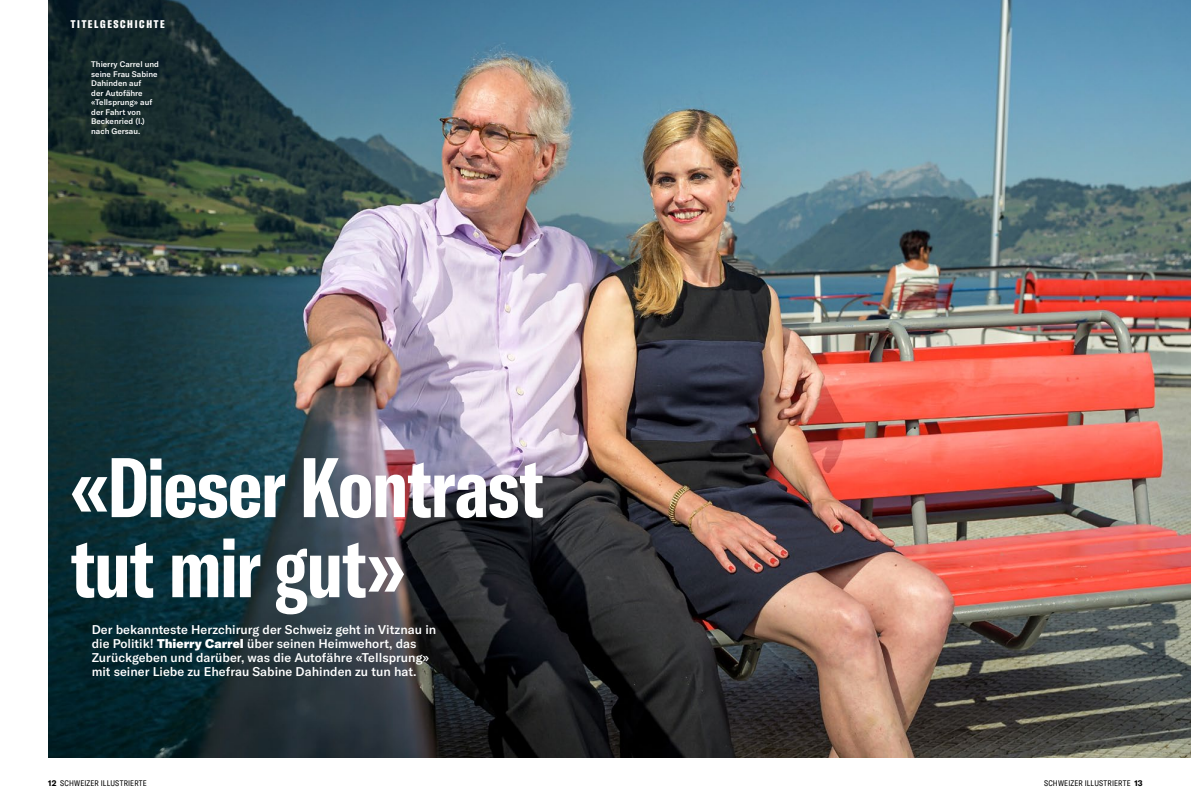
<style>
.page{position:relative;width:1191px;height:800px;background:#fff}
.page>*{position:absolute;margin:0;border:0;box-sizing:border-box;transform-origin:0 0}
._200_Tit_GTAmComp_83{font:700 extra-condensed 83px/80px "GT America";letter-spacing:-.02em;color:#fff}
._300_Lead_GTAm_negat{font:500 12.5px/14px "GT America";color:#fff}
._105_Rubriktitel_GTA{font:900 extra-condensed 11px "GT America";letter-spacing:.15em;color:#fff}
._800_Legi_GTAm_Med_A{font:500 8px/9.5px "GT America";color:#fff}
.t1{font:condensed 8px "GT America";letter-spacing:.025em;color:#000}
.s1{font-weight:900}
.s2{font-weight:700;font-stretch:normal}
</style>
<div class="page">
<img style="left:48px;top:0;width:1143px;height:757px">
<p class="_105_Rubriktitel_GTA" style="left:71px;top:17px;width:95px">TITELGESCHICHTE</p>
<p class="_800_Legi_GTAm_Med_A" style="left:91px;top:59px;width:69px">Thierry Carrel und seine Frau Sabine<br>Dahinden auf<br>der Autofähre «Tellsprung» auf der Fahrt von<br>Beckenried (l.) nach Gersau.</p>
<p class="_200_Tit_GTAmComp_83" style="left:71px;top:447px;width:474px">«Dieser Kontrast tut mir gut»</p>
<p class="_300_Lead_GTAm_negat" style="left:92px;top:622px;width:346px">Der bekannteste Herzchirurg der Schweiz geht in Vitznau in die Politik! <span class="s1">Thierry Carrel</span> über seinen Heimwehort, das Zurückgeben und darüber, was die Autofähre «Tellsprung» mit seiner Liebe zu Ehefrau Sabine Dahinden zu tun hat.</p>
<p class="t1" style="left:48px;top:778px;width:100px"><span class="s2">12</span> SCHWEIZER ILLUSTRIERTE</p>
<p class="t1" style="left:1044px;top:778px;width:100px">SCHWEIZER ILLUSTRIERTE <span class="s2">13</span></p>
</div>
